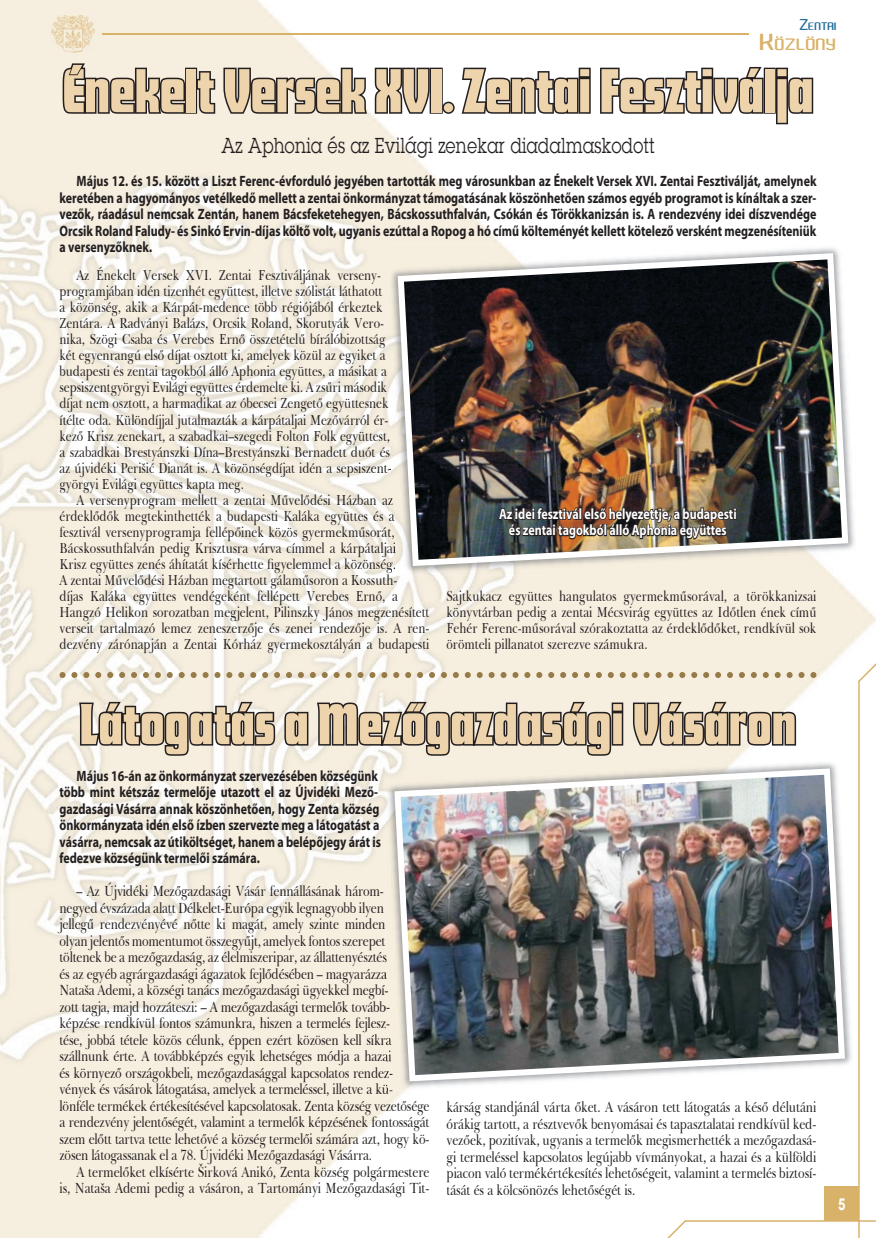
<style>
.page{position:relative;width:876px;height:1238px;background:#fff}
.page>*{position:absolute;margin:0;border:0;box-sizing:border-box;transform-origin:0 0}
.t1{font:64.5px "Futura Dis PEE";letter-spacing:.01em;color:#edd4ac;scale:.88 1}
.t2{font:60px "Futura Dis PEE";letter-spacing:.02em;color:#edd4ac;scale:.9 1}
.t3{font:21px "Lubalin Graph";letter-spacing:.02em;color:#231f20;scale:.8 1}
.t4{font:700 16.5px "Arial";color:#fff;scale:.8 1}
.t5{font:600 15.75px "Aldo";letter-spacing:-.03em;color:#d9b26a;scale:1.6 1}
.t6{font:15px/16.5px "Baskerville BT";letter-spacing:-.015em;color:#231f20;scale:.8 1}
.t7{font:700 15px/16.5px "Myriad Pro";color:#231f20;text-align:justify;scale:.8 1}
.t8{font:700 15px/16.5px "Myriad Pro";color:#fff;text-align:center;scale:.8 1}
.t9{font:14.7px/16px "Baskerville BT";letter-spacing:-.005em;color:#231f20;scale:.8 1}
.t10{font:600 10.5px "Aldo";letter-spacing:-.03em;color:#236f99;scale:1.6 1}
.s1{font-size:15px}
.s2{font-size:22.5px}
</style>
<div class="page">
<img style="left:0;top:0;width:876px;height:1237px">
<svg style="left:61px;top:61px;width:126px;height:55px;background:#a9a299"></svg>
<div style="left:185px;top:68px;width:12px;height:46px;border:3px solid #231f20"></div>
<svg style="left:195px;top:66px;width:236px;height:49px"></svg>
<div style="left:430px;top:68px;width:13px;height:46px;border:3px solid #231f20"></div>
<div style="left:442px;top:102px;width:13px;height:12px;border:3px solid #231f20;border-radius:50%"></div>
<svg style="left:460px;top:66px;width:132px;height:49px"></svg>
<svg style="left:598px;top:65px;width:167px;height:50px"></svg>
<div style="left:764px;top:68px;width:12px;height:46px;border:3px solid #231f20"></div>
<svg style="left:774px;top:66px;width:41px;height:60px"></svg>
<img style="left:389px;top:244px;width:468px;height:331px">
<svg style="left:389px;top:430px;width:2px;height:47px"></svg>
<img style="left:389px;top:494px;width:5px;height:16px">
<img style="left:389px;top:510px;width:5px;height:31px">
<img style="left:389px;top:542px;width:7px;height:16px">
<img style="left:389px;top:558px;width:7px;height:15px">
<img style="left:398px;top:253px;width:450px;height:313px">
<img style="left:497px;top:479px;width:240px;height:87px">
<img style="left:60px;top:640px;width:816px;height:597px">
<hr style="left:102px;top:33px;width:646px;height:1px;background:#d9b26a">
<img style="left:51px;top:15px;width:44px;height:38px">
<p class="t10" style="left:800px;top:20px;width:25px"><span class="s1">Z</span>ENTAI</p>
<p class="t5" style="left:760px;top:35px;width:50px"><span class="s2">K</span>ÖZLÖNY</p>
<h1 class="t1" style="left:63px;top:59px;width:854px">Énekelt Versek XVI. Zentai Fesztiválja</h1>
<h3 class="t3" style="left:221px;top:132px;width:543px">Az Aphonia és az Evilági zenekar diadalmaskodott</h3>
<p class="t7" style="left:60px;top:172px;width:948px;text-indent:17px">Május 12. és 15. között a Liszt Ferenc-évforduló jegyében tartották meg városunkban az Énekelt Versek XVI. Zentai Fesztiválját, amelynek keretében a hagyományos vetélkedő mellett a zentai önkormányzat támogatásának köszönhetően számos egyéb programot is kínáltak a szer&shy;vezők, ráadásul nemcsak Zentán, hanem Bácsfeketehegyen, Bácskossuthfalván, Csókán és Törökkanizsán is. A rendezvény idei díszvendége Orcsik Roland Faludy- és Sinkó Ervin-díjas költő volt, ugyanis ezúttal a Ropog a hó című költeményét kellett kötelező versként megzenésíteniük a versenyzőknek.</p>
<p class="t9" style="left:60px;top:266px;width:416px;text-indent:17px">Az Énekelt Versek XVI. Zentai Fesztiváljának verseny&shy;programjában idén tizenhét együttest, illetve szólistát láthatott a közönség, akik a Kárpát-medence több régiójából érkeztek Zentára. A Radványi Balázs, Orcsik Roland, Skorutyák Vero&shy;nika, Szögi Csaba és Verebes Ernő összetételű bírálóbizottság két egyenrangú első díjat osztott ki, amelyek közül az egyiket a budapesti és zentai tagokból álló Aphonia együttes, a másikat a sepsiszentgyörgyi Evilági együttes érdemelte ki. A zsűri második díjat nem osztott, a harmadikat az óbecsei Zengető együttesnek ítélte oda. Különdíjjal jutalmazták a kárpátaljai Mezővárról ér&shy;kező Krisz zenekart, a szabadkai–szegedi Folton Folk együttest, a szabadkai Brestyánszki Dína–Brestyánszki Bernadett duót és az újvidéki Perišić Dianát is. A közönségdíjat idén a sepsiszent&shy;györgyi Evilági együttes kapta meg.</p>
<p class="t9" style="left:60px;top:491px;width:464px;text-indent:17px">A versenyprogram mellett a zentai Művelődési Házban az érdeklődők megtekinthették a budapesti Kaláka együttes és a fesztivál versenyprogramja fellépőinek közös gyermekműsorát, Bácskossuthfalván pedig Krisztusra várva címmel a kárpátaljai<br>Krisz együttes zenés áhítatát kísérhette figyelemmel a közönség.<br>A zentai Művelődési Házban megtartott gálaműsoron a Kossuth-<br>díjas Kaláka együttes vendégeként fellépett Verebes Ernő, a Hangzó Helikon sorozatban megjelent, Pilinszky János megzenésített verseit tartalmazó lemez zeneszerzője és zenei rendezője is. A ren&shy;dezvény zárónapján a Zentai Kórház gyermekosztályán a budapesti</p>
<p class="t8" style="left:499px;top:505px;width:299px">Az idei fesztivál első helyezettje, a budapesti és zentai tagokból álló Aphonia együttes</p>
<p class="t9" style="left:446px;top:587px;width:464px;text-align:justify">Sajtkukacz együttes hangulatos gyermekműsorával, a törökkanizsai könyvtárban pedig a zentai Mécsvirág együttes az Időtlen ének című Fehér Ferenc-műsorával szórakoztatta az érdeklődőket, rendkívül sok örömteli pillanatot szerezve számukra.</p>
<h2 class="t2" style="left:80px;top:694px;width:797px">Látogatás a Mezőgazdasági Vásáron</h2>
<p class="t7" style="left:60px;top:766px;width:403px;text-align:left;text-indent:17px">Május 16-án az önkormányzat szervezésében községünk több mint kétszáz termelője utazott el az Újvidéki Mező&shy;gazdasági Vásárra annak köszönhetően, hogy Zenta község önkormányzata idén első ízben szervezte meg a látogatást a vásárra, nemcsak az útiköltséget, hanem a belépőjegy árát is fedezve községünk termelői számára.</p>
<p class="t6" style="left:60px;top:882px;width:464px;text-indent:17px">– Az Újvidéki Mezőgazdasági Vásár fennállásának három-<br>negyed évszázada alatt Délkelet-Európa egyik legnagyobb ilyen<br>jellegű rendezvényévé nőtte ki magát, amely szinte minden<br>olyan jelentős momentumot összegyűjt, amelyek fontos szerepet töltenek be a mezőgazdaság, az élelmiszeripar, az állattenyésztés<br>és az egyéb agrárgazdasági ágazatok fejlődésében – magyarázza<br>Nataša Ademi, a községi tanács mezőgazdasági ügyekkel megbí-<br>zott tagja, majd hozzáteszi: – A mezőgazdasági termelők tovább&shy;képzése rendkívül fontos számunkra, hiszen a termelés fejlesz-<br>tése, jobbá tétele közös célunk, éppen ezért közösen kell síkra szállnunk érte. A továbbképzés egyik lehetséges módja a hazai<br>és környező országokbeli, mezőgazdasággal kapcsolatos rendez&shy;vények és vásárok látogatása, amelyek a termeléssel, illetve a kü&shy;lönféle termékek értékesítésével kapcsolatosak. Zenta község vezetősége a rendezvény jelentőségét, valamint a termelők képzésének fontosságát szem előtt tartva tette lehetővé a község termelői számára azt, hogy kö&shy;zösen látogassanak el a 78. Újvidéki Mezőgazdasági Vásárra.</p>
<p class="t6" style="left:60px;top:1162px;width:464px;text-align:right">A termelőket elkísérte Širková Anikó, Zenta község polgármestere<br>is, Nataša Ademi pedig a vásáron, a Tartományi Mezőgazdasági Tit-</p>
<p class="t6" style="left:446px;top:1098px;width:464px;text-align:justify">kárság standjánál várta őket. A vásáron tett látogatás a késő délutáni órákig tartott, a résztvevők benyomásai és tapasztalatai rendkívül ked&shy;vezőek, pozitívak, ugyanis a termelők megismerhették a mezőgazdasá&shy;gi termeléssel kapcsolatos legújabb vívmányokat, a hazai és a külföldi piacon való termékértékesítés lehetőségeit, valamint a termelés biztosí&shy;tását és a kölcsönözés lehetőségét is.</p>
<p class="t4" style="left:838px;top:1193px;width:11px">5</p>
</div>
